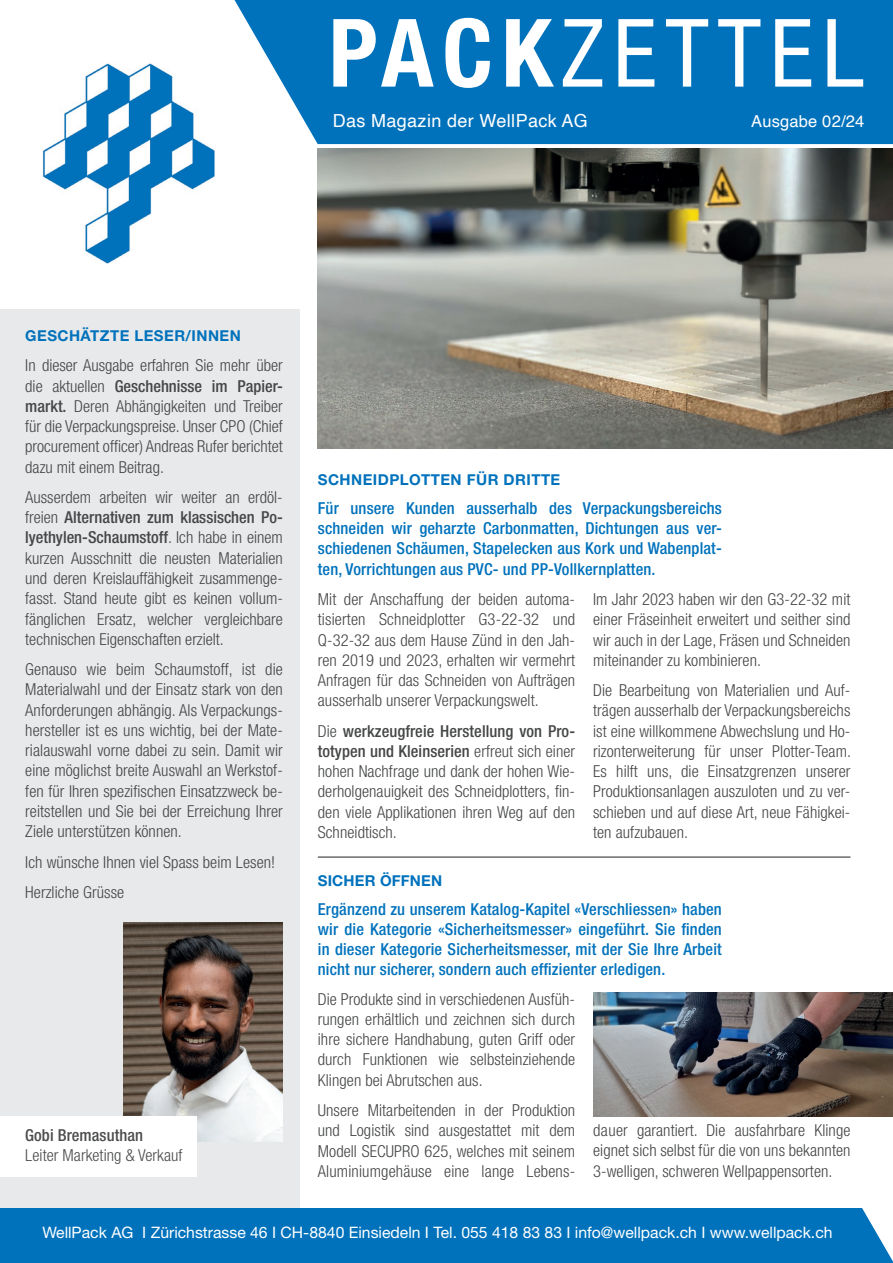
<style>
.page{position:relative;width:893px;height:1263px;background:#fff}
.page>*{position:absolute;margin:0;border:0;box-sizing:border-box;transform-origin:0 0}
.t1{font:condensed 94.5px "Helvetica Neue LT Std";letter-spacing:.09em;color:#fff}
.Tabellentext{font:18px "Helvetica";letter-spacing:.02em;color:#fff}
.Tabellentext-2{font:300 condensed 16.5px/20.2px "Helvetica Neue LT Std";letter-spacing:.005em;color:#454647;text-align:justify}
.Tabellentext-3{font:500 condensed 16.5px/20.2px "Helvetica Neue LT Std";letter-spacing:.01em;color:#0072bc;text-align:justify}
.Tabellentext-4{font:300 condensed 16.5px "Helvetica Neue LT Std";letter-spacing:.005em;color:#4b4c4d}
.Tabellentext-5{font:500 condensed 16.5px "Helvetica Neue LT Std";letter-spacing:.005em;color:#4b4c4d}
.Tabellentext-6{font:16.5px "Helvetica";letter-spacing:.01em;color:#fff}
.Tabellentext-7{font:15.75px "Helvetica Neue LT Std";color:#fff}
.Tabellentext-8{font:700 15px "Helvetica Neue LT Std";letter-spacing:.03em;color:#0072bc}
.Tabellentext-9{font:700 15px "Helvetica Neue LT Std";letter-spacing:.01em;color:#0072bc}
.s1{font-weight:700}
.s2{font-weight:500}
</style>
<div class="page">
<img style="left:593px;top:992px;width:300px;height:124px">
<div style="left:0;top:309px;width:300px;height:903px;background:#e8e9ea"></div>
<img style="left:124px;top:923px;width:158px;height:219px">
<div style="left:0;top:1116px;width:197px;height:61px;background:#fff"></div>
<div style="left:0;top:1208px;width:893px;height:55px;background:#0072bc"></div>
<svg style="left:862px;top:1208px;width:31px;height:53px"></svg>
<img style="left:318px;top:148px;width:575px;height:301px">
<img style="left:43px;top:63px;width:172px;height:201px">
<div style="left:235px;top:0;width:658px;height:144px;background:#0072bc"></div>
<hr style="left:318px;top:857px;width:532px;height:1px;background:#231f20">
<p class="t1" style="left:329px;top:-1px;width:537px"><span class="s1">PACK</span>ZETTEL</p>
<p class="Tabellentext" style="left:333px;top:107px;width:257px">Das Magazin der WellPack AG</p>
<p class="Tabellentext-6" style="left:751px;top:109px;width:114px">Ausgabe 02/24</p>
<p class="Tabellentext-8" style="left:25px;top:327px;width:217px">GESCHÄTZTE LESER/INNEN</p>
<p class="Tabellentext-2" style="left:25px;top:355px;width:259px">In dieser Ausgabe erfahren Sie mehr über die aktuellen <span class="s2">Geschehnisse im Papier&shy;markt.</span> Deren Abhängigkeiten und Treiber für die Verpackungspreise. Unser CPO (Chief procurement officer) Andreas Rufer berichtet dazu mit einem Beitrag.</p>
<p class="Tabellentext-2" style="left:25px;top:487px;width:259px">Ausserdem arbeiten wir weiter an erdöl&shy;freien <span class="s2">Alternativen zum klassischen Po&shy;lyethylen-Schaumstoff</span>. Ich habe in einem kurzen Ausschnitt die neusten Materialien und deren Kreislauffähigkeit zusammenge&shy;fasst. Stand heute gibt es keinen vollum&shy;fänglichen Ersatz, welcher vergleichbare technischen Eigenschaften erzielt.</p>
<p class="Tabellentext-2" style="left:25px;top:659px;width:259px">Genauso wie beim Schaumstoff, ist die Materialwahl und der Einsatz stark von den Anforderungen abhängig. Als Verpackungs&shy;hersteller ist es uns wichtig, bei der Mate&shy;rialauswahl vorne dabei zu sein. Damit wir eine möglichst breite Auswahl an Werkstof&shy;fen für Ihren spezifischen Einsatzzweck be&shy;reitstellen und Sie bei der Erreichung Ihrer Ziele unterstützen können.</p>
<p class="Tabellentext-2" style="left:25px;top:851px;width:251px">Ich wünsche Ihnen viel Spass beim Lesen!</p>
<p class="Tabellentext-2" style="left:25px;top:882px;width:100px">Herzliche Grüsse</p>
<p class="Tabellentext-5" style="left:25px;top:1125px;width:119px">Gobi Bremasuthan</p>
<p class="Tabellentext-4" style="left:25px;top:1146px;width:159px">Leiter Marketing &amp; Verkauf</p>
<p class="Tabellentext-8" style="left:318px;top:470px;width:244px">SCHNEIDPLOTTEN FÜR DRITTE</p>
<p class="Tabellentext-3" style="left:318px;top:498px;width:405px">Für unsere Kunden ausserhalb des Verpackungsbereichs schneiden wir geharzte Carbonmatten, Dichtungen aus ver&shy;schiedenen Schäumen, Stapelecken aus Kork und Wabenplat&shy;ten, Vorrichtungen aus PVC- und PP-Vollkernplatten.</p>
<p class="Tabellentext-2" style="left:318px;top:589px;width:259px">Mit der Anschaffung der beiden automa&shy;tisierten Schneidplotter G3-22-32 und Q-32-32 aus dem Hause Zünd in den Jah&shy;ren 2019 und 2023, erhalten wir vermehrt Anfragen für das Schneiden von Aufträgen ausserhalb unserer Verpackungswelt.</p>
<p class="Tabellentext-2" style="left:318px;top:720px;width:259px">Die <span class="s2">werkzeugfreie Herstellung von Pro&shy;totypen und Kleinserien</span> erfreut sich einer hohen Nachfrage und dank der hohen Wie&shy;derholgenauigkeit des Schneidplotters, fin&shy;den viele Applikationen ihren Weg auf den Schneidtisch.</p>
<p class="Tabellentext-9" style="left:318px;top:871px;width:126px">SICHER ÖFFNEN</p>
<p class="Tabellentext-2" style="left:593px;top:589px;width:259px">Im Jahr 2023 haben wir den G3-22-32 mit einer Fräseinheit erweitert und seither sind wir auch in der Lage, Fräsen und Schneiden miteinander zu kombinieren.</p>
<p class="Tabellentext-2" style="left:593px;top:680px;width:259px">Die Bearbeitung von Materialien und Auf&shy;trägen ausserhalb der Verpackungsbereichs ist eine willkommene Abwechslung und Ho&shy;rizonterweiterung für unser Plotter-Team.<br>Es hilft uns, die Einsatzgrenzen unserer Produktionsanlagen auszuloten und zu ver&shy;schieben und auf diese Art, neue Fähigkei&shy;ten aufzubauen.</p>
<p class="Tabellentext-3" style="left:318px;top:898px;width:405px">Ergänzend zu unserem Katalog-Kapitel «Verschliessen» haben wir die Kategorie «Sicherheitsmesser» eingeführt. Sie finden in dieser Kategorie Sicherheitsmesser, mit der Sie Ihre Arbeit nicht nur sicherer, sondern auch effizienter erledigen.</p>
<p class="Tabellentext-2" style="left:318px;top:989px;width:259px">Die Produkte sind in verschiedenen Ausfüh&shy;rungen erhältlich und zeichnen sich durch ihre sichere Handhabung, guten Griff oder durch Funktionen wie selbsteinziehende Klingen bei Abrutschen aus.</p>
<p class="Tabellentext-2" style="left:318px;top:1100px;width:259px">Unsere Mitarbeitenden in der Produktion und Logistik sind ausgestattet mit dem Modell SECUPRO 625, welches mit seinem Aluminiumgehäuse eine lange Lebens-</p>
<p class="Tabellentext-2" style="left:593px;top:1120px;width:259px">dauer garantiert. Die ausfahrbare Klinge eignet sich selbst für die von uns bekannten 3-welligen, schweren Wellpappensorten.</p>
<p class="Tabellentext-7" style="left:43px;top:1223px;width:791px">WellPack AG I Zürichstrasse 46 I CH-8840 Einsiedeln I Tel. 055 418 83 83 I info@wellpack.ch I www.wellpack.ch</p>
</div>
